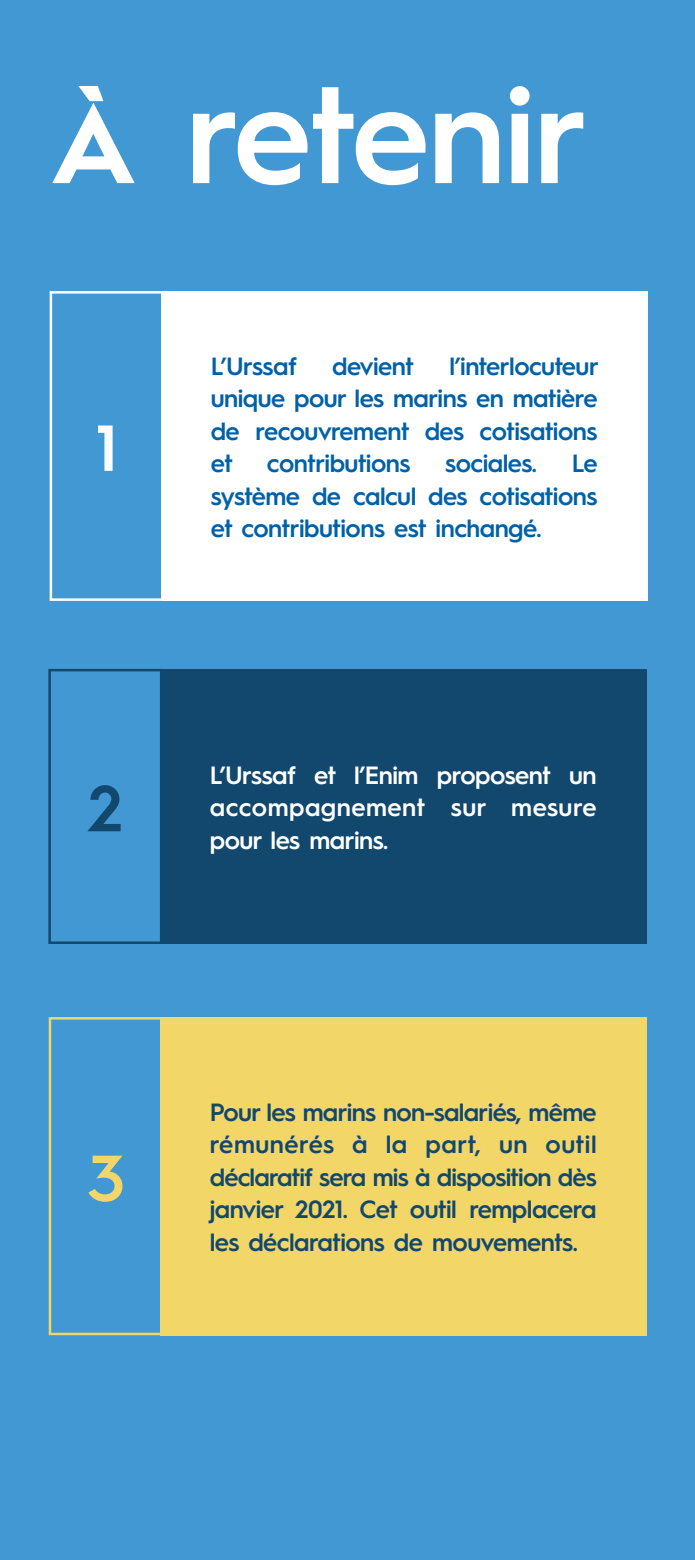
<style>
.page{position:relative;width:695px;height:1560px;background:#fff}
.page>*{position:absolute;margin:0;border:0;box-sizing:border-box;transform-origin:0 0}
.t1{font:600 137.5px "Hurme Geometric Sans 1";letter-spacing:-.01em;color:#fff}
.t2{font:600 65px "Hurme Geometric Sans 1";color:#fff}
.t3{font:600 65px "Hurme Geometric Sans 1";color:#f3d668}
.t4{font:600 65px "Hurme Geometric Sans 1";color:#12486e}
.t5{font:600 25px/32.5px "Hurme Geometric Sans 1";letter-spacing:-.02em;color:#0161a8;text-align:justify}
.t6{font:600 25px/32.5px "Hurme Geometric Sans 1";letter-spacing:-.02em;color:#12486e;text-align:justify}
.t7{font:600 25px/32.5px "Hurme Geometric Sans 1";letter-spacing:-.015em;color:#fff;text-align:justify}
</style>
<div class="page">
<div style="left:0;top:0;width:694px;height:1559px;background:#4198d3"></div>
<div style="left:161px;top:292px;width:486px;height:309px;background:#fff"></div>
<div style="left:50px;top:291px;width:114px;height:310px;border:2px solid #fff"></div>
<div style="left:160px;top:1016px;width:486px;height:318px;background:#f3d668"></div>
<div style="left:49px;top:1016px;width:114px;height:318px;border:2px solid #f3d668"></div>
<div style="left:160px;top:669px;width:486px;height:274px;background:#12486e"></div>
<div style="left:48px;top:669px;width:114px;height:274px;border:2px solid #12486e"></div>
<h1 class="t1" style="left:50px;top:38px;width:539px">À retenir</h1>
<h2 class="t2" style="left:96px;top:402px;width:23px">1</h2>
<h2 class="t4" style="left:88px;top:762px;width:37px">2</h2>
<p class="t5" style="left:211px;top:348px;width:88px">L’Urssaf</p>
<p class="t5" style="left:332px;top:348px;width:83px">devient</p>
<p class="t5" style="left:211px;top:348px;width:389px;text-indent:239px">l’interlocuteur unique pour les marins en matière de recouvrement des cotisations et</p>
<p class="t5" style="left:267px;top:445px;width:145px">contributions</p>
<p class="t5" style="left:445px;top:445px;width:93px">sociales.</p>
<p class="t5" style="left:211px;top:445px;width:388px;text-indent:361px">Le système de calcul des cotisations et contributions est inchangé.</p>
<p class="t7" style="left:210px;top:757px;width:388px">L’Urssaf et l’Enim proposent un accompagnement sur mesure pour les marins.</p>
<h2 class="t3" style="left:88px;top:1132px;width:38px">3</h2>
<p class="t6" style="left:210px;top:1093px;width:388px">Pour les marins non-salariés, même rémunérés à la part, un outil déclaratif sera mis à disposition dès janvier 2021. Cet outil remplacera les déclarations de mouvements.</p>
</div>
